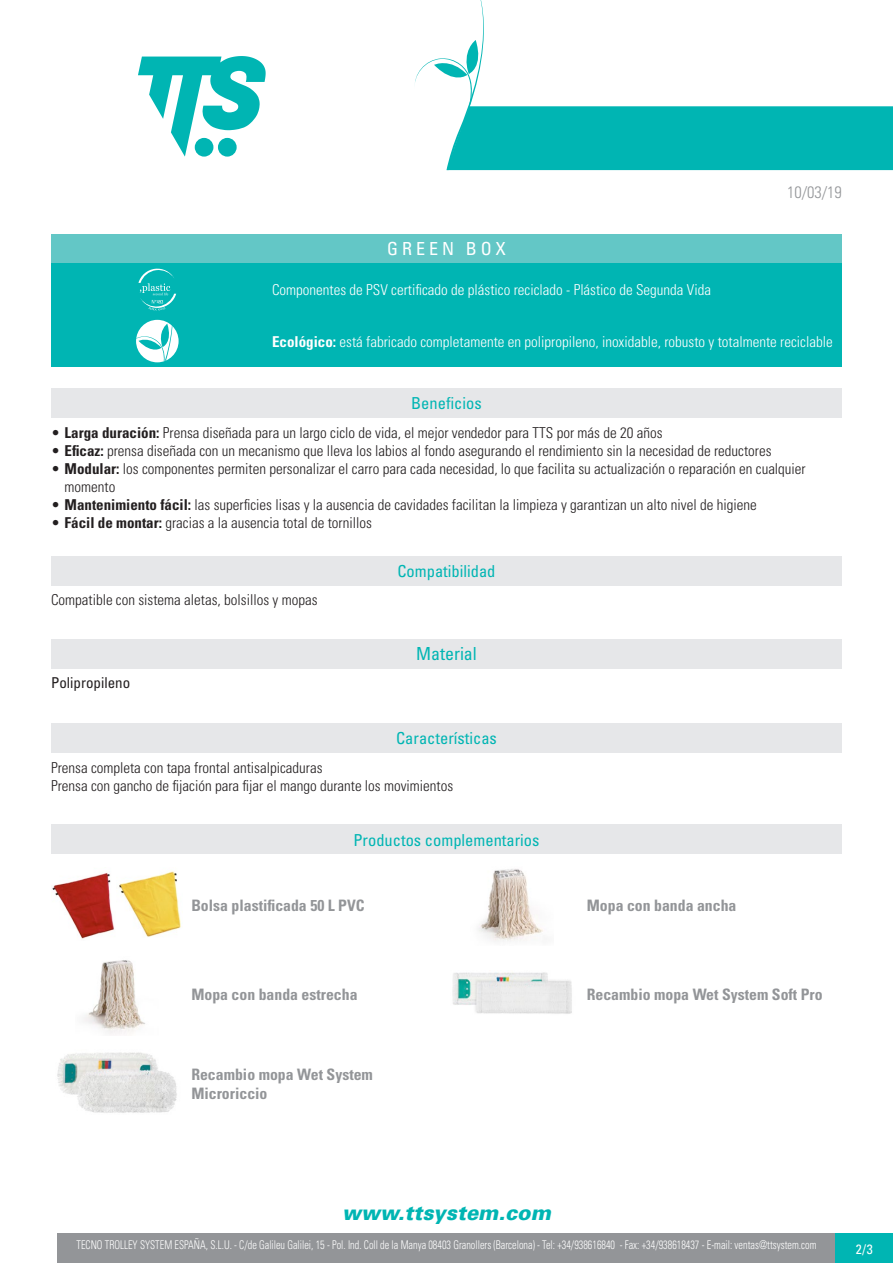
<style>
.page{position:relative;width:893px;height:1263px;background:#fff}
.page>*{position:absolute;margin:0;border:0;box-sizing:border-box;transform-origin:0 0}
.t1{font:italic 900 20.85px "Univers";color:#00b5b3;scale:.96 1}
.t2{font:condensed 18px "Univers LT Std";color:#fff}
.t3{font:condensed 18px "Univers LT Std";color:#00b5b3}
.t4{font:condensed 16.5px "Univers LT Std";color:#00b5b3}
.t5{font:condensed 16.5px "Univers";color:#00b5b3}
.t6{font:300 condensed 16.5px "Univers";color:#939598}
.t7{font:700 condensed 15.75px/18.9px "Univers";color:#939598}
.t8{font:300 condensed 15px/18px "Univers LT Std";color:#231f20}
.t9{font:300 condensed 15px "Univers LT Std";color:#fff}
.t10{font:condensed 15px "Univers LT Std";color:#231f20}
.t11{font:condensed 13.5px "Univers";color:#fff}
.t12{font:300 condensed 12px "Univers";color:#fff;scale:.85 1}
.s1{font-weight:700}
</style>
<div class="page">
<svg style="left:138px;top:56px;width:128px;height:101px"></svg>
<div style="left:57px;top:1233px;width:779px;height:30px;background:#939598"></div>
<div style="left:836px;top:1233px;width:57px;height:30px;background:#00b5b3"></div>
<svg style="left:415px;top:0;width:478px;height:170px"></svg>
<div style="left:51px;top:234px;width:791px;height:29px;background:#63c7c6"></div>
<div style="left:51px;top:263px;width:213px;height:52px;background:#00b5b3"></div>
<svg style="left:138px;top:268px;width:38px;height:42px"></svg>
<div style="left:264px;top:263px;width:578px;height:52px;background:#00b5b3"></div>
<div style="left:51px;top:315px;width:213px;height:52px;background:#00b5b3"></div>
<svg style="left:136px;top:320px;width:43px;height:42px"></svg>
<div style="left:264px;top:315px;width:578px;height:52px;background:#00b5b3"></div>
<div style="left:51px;top:389px;width:791px;height:29px;background:#e6e7e9"></div>
<div style="left:51px;top:556px;width:791px;height:30px;background:#e6e7e9"></div>
<div style="left:51px;top:639px;width:791px;height:29px;background:#e6e7e9"></div>
<div style="left:51px;top:724px;width:791px;height:29px;background:#e6e7e9"></div>
<div style="left:51px;top:824px;width:791px;height:30px;background:#e6e7e9"></div>
<img style="left:52px;top:872px;width:63px;height:67px">
<img style="left:119px;top:871px;width:62px;height:66px">
<img style="left:478px;top:869px;width:65px;height:72px">
<img style="left:84px;top:960px;width:61px;height:74px">
<img style="left:452px;top:972px;width:120px;height:42px">
<img style="left:57px;top:1052px;width:120px;height:61px">
<p class="t6" style="left:787px;top:182px;width:56px">10/03/19</p>
<p class="t2" style="left:387px;top:237px;width:120px">G R E E N B O X</p>
<p class="t9" style="left:272px;top:280px;width:440px">Componentes de PSV certificado de plástico reciclado - Plástico de Segunda Vida</p>
<p class="t9" style="left:272px;top:332px;width:562px"><span class="s1">Ecológico:</span> está fabricado completamente en polipropileno, inoxidable, robusto y totalmente reciclable</p>
<p class="t4" style="left:411px;top:393px;width:72px">Beneficios</p>
<p class="t8" style="left:51px;top:423px;width:613px">• <span class="s1">Larga duración:</span> Prensa diseñada para un largo ciclo de vida, el mejor vendedor para TTS por más de 20 años</p>
<p class="t8" style="left:51px;top:441px;width:722px">• <span class="s1">Eficaz:</span> prensa diseñada con un mecanismo que lleva los labios al fondo asegurando el rendimiento sin la necesidad de reductores</p>
<p class="t8" style="left:65px;top:459px;width:743px;text-indent:-14px">• <span class="s1">Modular:</span> los componentes permiten personalizar el carro para cada necesidad, lo que facilita su actualización o reparación en cualquier momento</p>
<p class="t8" style="left:51px;top:495px;width:707px">• <span class="s1">Mantenimiento fácil:</span> las superficies lisas y la ausencia de cavidades facilitan la limpieza y garantizan un alto nivel de higiene</p>
<p class="t8" style="left:51px;top:513px;width:322px">• <span class="s1">Fácil de montar:</span> gracias a la ausencia total de tornillos</p>
<p class="t4" style="left:397px;top:561px;width:100px">Compatibilidad</p>
<p class="t8" style="left:51px;top:591px;width:268px">Compatible con sistema aletas, bolsillos y mopas</p>
<p class="t3" style="left:416px;top:642px;width:62px">Material</p>
<p class="t10" style="left:51px;top:673px;width:81px">Polipropileno</p>
<p class="t4" style="left:396px;top:728px;width:102px">Características</p>
<p class="t8" style="left:51px;top:758px;width:404px">Prensa completa con tapa frontal antisalpicaduras<br>Prensa con gancho de fijación para fijar el mango durante los movimientos</p>
<p class="t5" style="left:353px;top:829px;width:188px">Productos complementarios</p>
<p class="t7" style="left:191px;top:896px;width:175px">Bolsa plastificada 50 L PVC</p>
<p class="t7" style="left:587px;top:896px;width:151px">Mopa con banda ancha</p>
<p class="t7" style="left:191px;top:985px;width:168px">Mopa con banda estrecha</p>
<p class="t7" style="left:587px;top:985px;width:237px">Recambio mopa Wet System Soft Pro</p>
<p class="t7" style="left:191px;top:1064px;width:183px">Recambio mopa Wet System<br>Microriccio</p>
<h1 class="t1" style="left:342px;top:1200px;width:219px">www.ttsystem.com</h1>
<p class="t12" style="left:77px;top:1238px;width:872px">TECNO TROLLEY SYSTEM ESPAÑA, S.L.U. - C/de Galileu Galilei, 15 - Pol. Ind. Coll de la Manya 08403 Granollers (Barcelona) - Tel: +34/938616840 - Fax: +34/938618437 - E-mail: ventas@ttsystem.com</p>
<p class="t11" style="left:856px;top:1240px;width:19px">2/3</p>
</div>
